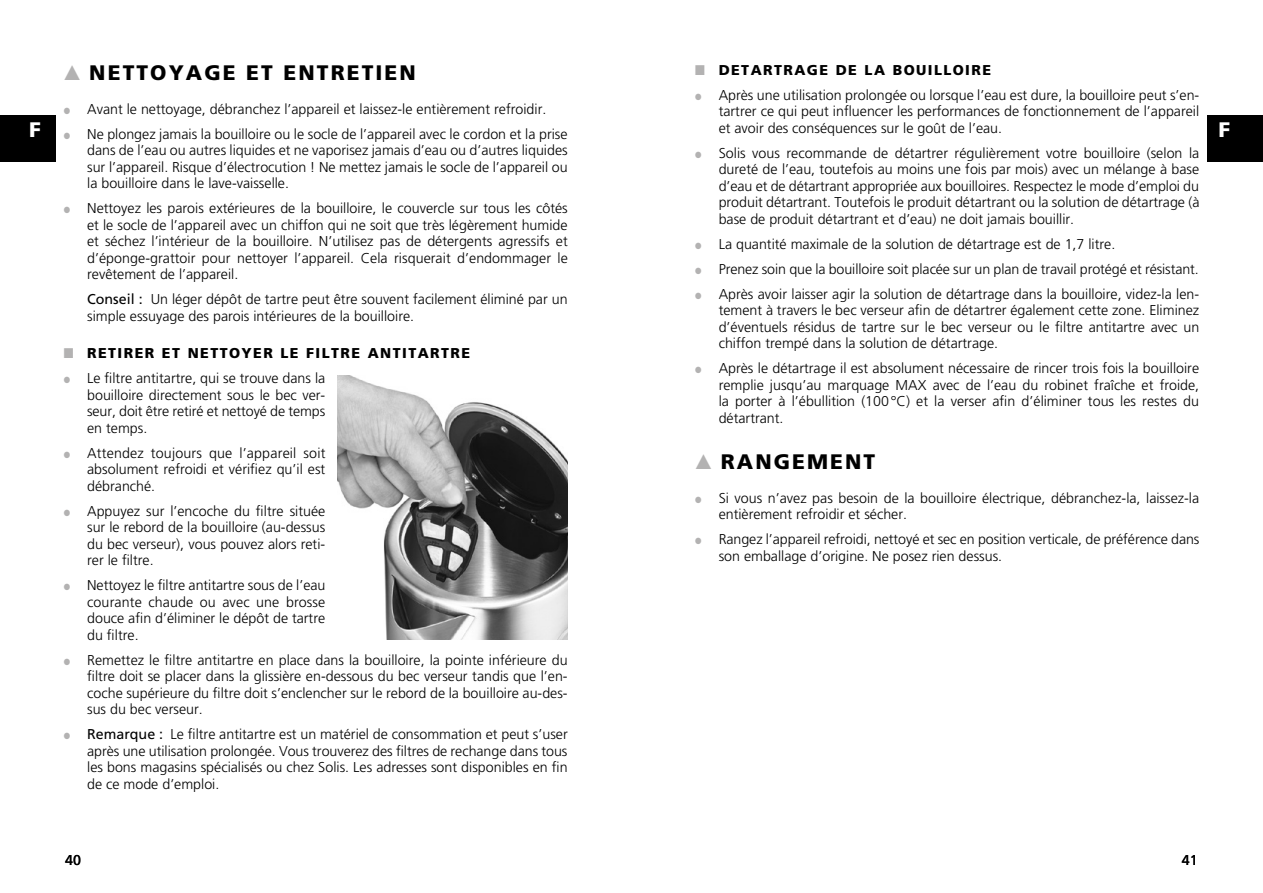
<style>
.page{position:relative;width:1263px;height:893px;background:#fff}
.page>*{position:absolute;margin:0;border:0;box-sizing:border-box;transform-origin:0 0}
.t1{font:900 21px "Frutiger";letter-spacing:.1em;color:#000}
.t2{font:900 21px "Frutiger";color:#fff}
.t3{font:300 14.25px/16.5px "Frutiger";color:#000;text-align:justify}
.t4{font:900 14.25px "Frutiger";letter-spacing:.1em;color:#000}
.t5{font:14.25px "Frutiger";color:#000}
.s1{color:#b3b2b2}
.s2{font-weight:400}
</style>
<div class="page">
<div style="left:0;top:115px;width:55px;height:47px;background:#000"></div>
<div style="left:1208px;top:115px;width:55px;height:47px;background:#000"></div>
<img style="left:337px;top:376px;width:231px;height:264px">
<p class="t4" style="left:695px;top:61px;width:297px"><span class="s1">■</span> DETARTRAGE DE LA BOUILLOIRE</p>
<p class="t3" style="left:719px;top:87px;width:482px;text-indent:-23px"><span class="s1">●</span> Après une utilisation prolongée ou lorsque l’eau est dure, la bouilloire peut s’en&shy;tartrer ce qui peut influencer les performances de fonctionnement de l’appareil et avoir des conséquences sur le goût de l’eau.</p>
<p class="t3" style="left:719px;top:145px;width:482px;text-indent:-23px"><span class="s1">●</span> Solis vous recommande de détartrer régulièrement votre bouilloire (selon la dureté de l’eau, toutefois au moins une fois par mois) avec un mélange à base d’eau et de détartrant appropriée aux bouilloires. Respectez le mode d’emploi du produit détartrant. Toutefois le produit détartrant ou la solution de détartrage (à base de produit détartrant et d’eau) ne doit jamais bouillir.</p>
<p class="t3" style="left:695px;top:236px;width:422px"><span class="s1">●</span> La quantité maximale de la solution de détartrage est de 1,7 litre.</p>
<p class="t3" style="left:695px;top:261px;width:505px"><span class="s1">●</span> Prenez soin que la bouilloire soit placée sur un plan de travail protégé et résistant.</p>
<p class="t3" style="left:719px;top:286px;width:482px;text-indent:-23px"><span class="s1">●</span> Après avoir laisser agir la solution de détartrage dans la bouilloire, videz-la len&shy;tement à travers le bec verseur afin de détartrer également cette zone. Eliminez d’éventuels résidus de tartre sur le bec verseur ou le filtre antitartre avec un chiffon trempé dans la solution de détartrage.</p>
<p class="t3" style="left:719px;top:360px;width:482px;text-indent:-23px"><span class="s1">●</span> Après le détartrage il est absolument nécessaire de rincer trois fois la bouilloire remplie jusqu’au marquage MAX avec de l’eau du robinet fraîche et froide, la porter à l’ébullition (100°C) et la verser afin d’éliminer tous les restes du détartrant.</p>
<h1 class="t1" style="left:695px;top:449px;width:182px"><span class="s1">▲</span> RANGEMENT</h1>
<p class="t3" style="left:719px;top:490px;width:482px;text-indent:-23px"><span class="s1">●</span> Si vous n’avez pas besoin de la bouilloire électrique, débranchez-la, laissez-la entièrement refroidir et sécher.</p>
<p class="t3" style="left:719px;top:531px;width:482px;text-indent:-23px"><span class="s1">●</span> Rangez l’appareil refroidi, nettoyé et sec en position verticale, de préférence dans son emballage d’origine. Ne posez rien dessus.</p>
<h1 class="t1" style="left:64px;top:60px;width:354px"><span class="s1">▲</span> NETTOYAGE ET ENTRETIEN</h1>
<p class="t3" style="left:64px;top:100px;width:484px"><span class="s1">●</span> Avant le nettoyage, débranchez l’appareil et laissez-le entièrement refroidir.</p>
<p class="t3" style="left:87px;top:125px;width:482px;text-indent:-23px"><span class="s1">●</span> Ne plongez jamais la bouilloire ou le socle de l’appareil avec le cordon et la prise dans de l’eau ou autres liquides et ne vaporisez jamais d’eau ou d’autres liquides sur l’appareil. Risque d’électrocution ! Ne mettez jamais le socle de l’appareil ou la bouilloire dans le lave-vaisselle.</p>
<p class="t3" style="left:87px;top:200px;width:482px;text-indent:-23px"><span class="s1">●</span> Nettoyez les parois extérieures de la bouilloire, le couvercle sur tous les côtés et le socle de l’appareil avec un chiffon qui ne soit que très légèrement humide et séchez l’intérieur de la bouilloire. N’utilisez pas de détergents agressifs et d’éponge-grattoir pour nettoyer l’appareil. Cela risquerait d’endommager le revêtement de l’appareil.</p>
<p class="t3" style="left:87px;top:291px;width:482px"><span class="s2">Conseil :</span> Un léger dépôt de tartre peut être souvent facilement éliminé par un simple essuyage des parois intérieures de la bouilloire.</p>
<p class="t4" style="left:64px;top:345px;width:408px"><span class="s1">■</span> RETIRER ET NETTOYER LE FILTRE ANTITARTRE</p>
<p class="t3" style="left:87px;top:370px;width:240px;text-indent:-23px"><span class="s1">●</span> Le filtre antitartre, qui se trouve dans la bouilloire directement sous le bec ver&shy;seur, doit être retiré et nettoyé de temps en temps.</p>
<p class="t3" style="left:87px;top:445px;width:240px;text-indent:-23px"><span class="s1">●</span> Attendez toujours que l’appareil soit absolument refroidi et vérifiez qu’il est débranché.</p>
<p class="t3" style="left:87px;top:503px;width:240px;text-indent:-23px"><span class="s1">●</span> Appuyez sur l’encoche du filtre située sur le rebord de la bouilloire (au-dessus du bec verseur), vous pouvez alors reti&shy;rer le filtre.</p>
<p class="t3" style="left:87px;top:577px;width:240px;text-indent:-23px"><span class="s1">●</span> Nettoyez le filtre antitartre sous de l’eau courante chaude ou avec une brosse douce afin d’éliminer le dépôt de tartre du filtre.</p>
<p class="t3" style="left:87px;top:652px;width:482px;text-indent:-23px"><span class="s1">●</span> Remettez le filtre antitartre en place dans la bouilloire, la pointe inférieure du filtre doit se placer dans la glissière en-dessous du bec verseur tandis que l’en&shy;coche supérieure du filtre doit s’enclencher sur le rebord de la bouilloire au-des&shy;sus du bec verseur.</p>
<p class="t3" style="left:87px;top:726px;width:482px;text-indent:-23px"><span class="s1">●</span> <span class="s2">Remarque :</span> Le filtre antitartre est un matériel de consommation et peut s’user après une utilisation prolongée. Vous trouverez des filtres de rechange dans tous les bons magasins spécialisés ou chez Solis. Les adresses sont disponibles en fin de ce mode d’emploi.</p>
<h1 class="t2" style="left:29px;top:117px;width:13px">F</h1>
<h1 class="t2" style="left:1218px;top:117px;width:13px">F</h1>
<p class="t5" style="left:65px;top:852px;width:17px">40</p>
<p class="t5" style="left:1182px;top:852px;width:17px">41</p>
</div>
